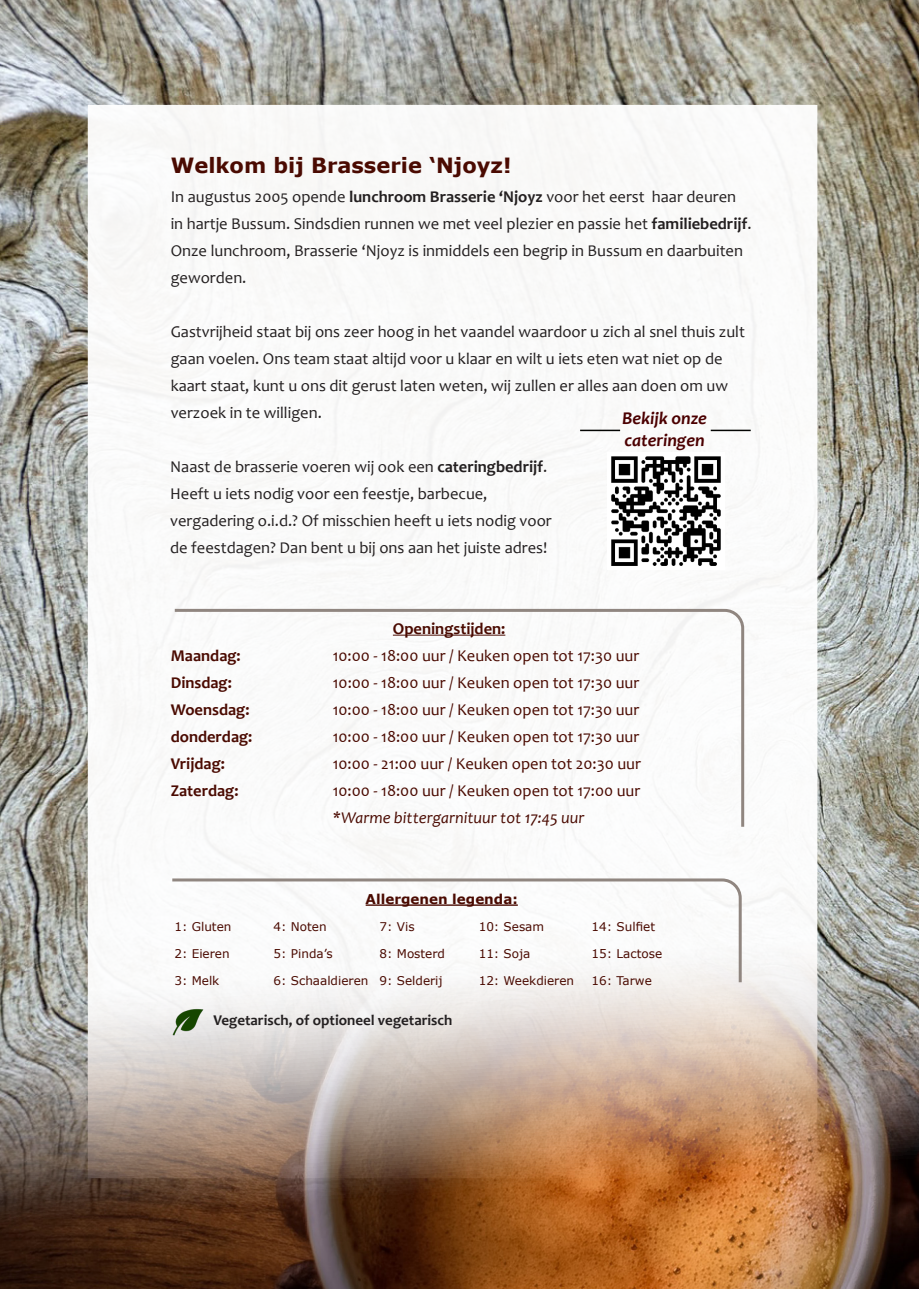
<style>
.page{position:relative;width:919px;height:1289px;background:#fff}
.page>*{position:absolute;margin:0;border:0;box-sizing:border-box;transform-origin:0 0}
.t1{font:700 21px "Verdana";color:#4a0a01}
.t2{font:italic 700 18px/21.6px "Candara";color:#4b0001}
.t3{font:16.5px/27px "Candara";color:#231f20}
.t4{font:16.5px "Candara";color:#4a0a01}
.t5{font:700 16.5px "Candara";color:#4a0a01}
.t6{font:italic 16.5px "Candara";color:#4a0a01}
.t7{font:700 15px "Candara";color:#231f20}
.t8{font:700 13.5px "Verdana";color:#4a0a01}
.t9{font:12px "Verdana";color:#4a0a01}
.s1{font-weight:700}
</style>
<div class="page">
<img style="left:0;top:0;width:918px;height:554px">
<div style="left:88px;top:105px;width:729px;height:1073px;background:#fff"></div>
<img style="left:0;top:554px;width:918px;height:734px">
<svg style="left:172px;top:607px;width:573px;height:222px"></svg>
<svg style="left:169px;top:877px;width:574px;height:108px"></svg>
<hr style="left:365px;top:904px;width:153px;height:1px;background:#4a0a01">
<hr style="left:580px;top:429px;width:40px;height:2px;background:#040503">
<hr style="left:710px;top:429px;width:40px;height:2px;background:#040503">
<img style="left:607px;top:456px;width:117px;height:113px">
<img style="left:168px;top:1005px;width:36px;height:33px">
<p class="t1" style="left:171px;top:151px;width:342px">Welkom bij Brasserie ‘Njoyz!</p>
<p class="t3" style="left:171px;top:183px;width:582px">In augustus 2005 opende <span class="s1">lunchroom Brasserie ‘Njoyz</span> voor het eerst haar deuren in hartje Bussum. Sindsdien runnen we met veel plezier en passie het <span class="s1">familiebedrijf</span>.<br>Onze lunchroom, Brasserie ‘Njoyz is inmiddels een begrip in Bussum en daarbuiten geworden.</p>
<p class="t3" style="left:171px;top:318px;width:575px">Gastvrijheid staat bij ons zeer hoog in het vaandel waardoor u zich al snel thuis zult gaan voelen. Ons team staat altijd voor u klaar en wilt u iets eten wat niet op de kaart staat, kunt u ons dit gerust laten weten, wij zullen er alles aan doen om uw verzoek in te willigen.</p>
<p class="t2" style="left:622px;top:407px;width:86px">Bekijk onze cateringen</p>
<p class="t3" style="left:170px;top:453px;width:383px">Naast de brasserie voeren wij ook een <span class="s1">cateringbedrijf</span>.<br>Heeft u iets nodig voor een feestje, barbecue, vergadering o.i.d.? Of misschien heeft u iets nodig voor de feestdagen? Dan bent u bij ons aan het juiste adres!</p>
<p class="t5" style="left:393px;top:618px;width:114px">Openingstijden:</p>
<p class="t5" style="left:171px;top:645px;width:71px">Maandag:</p>
<p class="t4" style="left:333px;top:645px;width:308px">10:00 - 18:00 uur / Keuken open tot 17:30 uur</p>
<p class="t5" style="left:171px;top:672px;width:63px">Dinsdag:</p>
<p class="t4" style="left:333px;top:672px;width:308px">10:00 - 18:00 uur / Keuken open tot 17:30 uur</p>
<p class="t5" style="left:171px;top:699px;width:80px">Woensdag:</p>
<p class="t4" style="left:333px;top:699px;width:308px">10:00 - 18:00 uur / Keuken open tot 17:30 uur</p>
<p class="t5" style="left:171px;top:726px;width:83px">donderdag:</p>
<p class="t4" style="left:333px;top:726px;width:308px">10:00 - 18:00 uur / Keuken open tot 17:30 uur</p>
<p class="t5" style="left:171px;top:753px;width:56px">Vrijdag:</p>
<p class="t4" style="left:333px;top:753px;width:309px">10:00 - 21:00 uur / Keuken open tot 20:30 uur</p>
<p class="t5" style="left:171px;top:780px;width:69px">Zaterdag:</p>
<p class="t4" style="left:333px;top:780px;width:309px">10:00 - 18:00 uur / Keuken open tot 17:00 uur</p>
<p class="t6" style="left:333px;top:807px;width:253px">*Warme bittergarnituur tot 17:45 uur</p>
<p class="t9" style="left:174px;top:918px;width:58px">1: Gluten</p>
<p class="t9" style="left:174px;top:945px;width:57px">2: Eieren</p>
<p class="t9" style="left:174px;top:972px;width:46px">3: Melk</p>
<p class="t8" style="left:365px;top:889px;width:154px">Allergenen legenda:</p>
<p class="t9" style="left:273px;top:918px;width:55px">4: Noten</p>
<p class="t9" style="left:273px;top:945px;width:61px">5: Pinda’s</p>
<p class="t9" style="left:273px;top:972px;width:96px">6: Schaaldieren</p>
<p class="t9" style="left:379px;top:918px;width:37px">7: Vis</p>
<p class="t9" style="left:379px;top:945px;width:67px">8: Mosterd</p>
<p class="t9" style="left:379px;top:972px;width:65px">9: Selderij</p>
<p class="t9" style="left:478px;top:918px;width:67px">10: Sesam</p>
<p class="t9" style="left:478px;top:945px;width:53px">11: Soja</p>
<p class="t9" style="left:478px;top:972px;width:97px">12: Weekdieren</p>
<p class="t7" style="left:213px;top:1011px;width:241px">Vegetarisch, of optioneel vegetarisch</p>
<p class="t9" style="left:591px;top:918px;width:65px">14: Sulfiet</p>
<p class="t9" style="left:591px;top:945px;width:72px">15: Lactose</p>
<p class="t9" style="left:591px;top:972px;width:62px">16: Tarwe</p>
</div>
